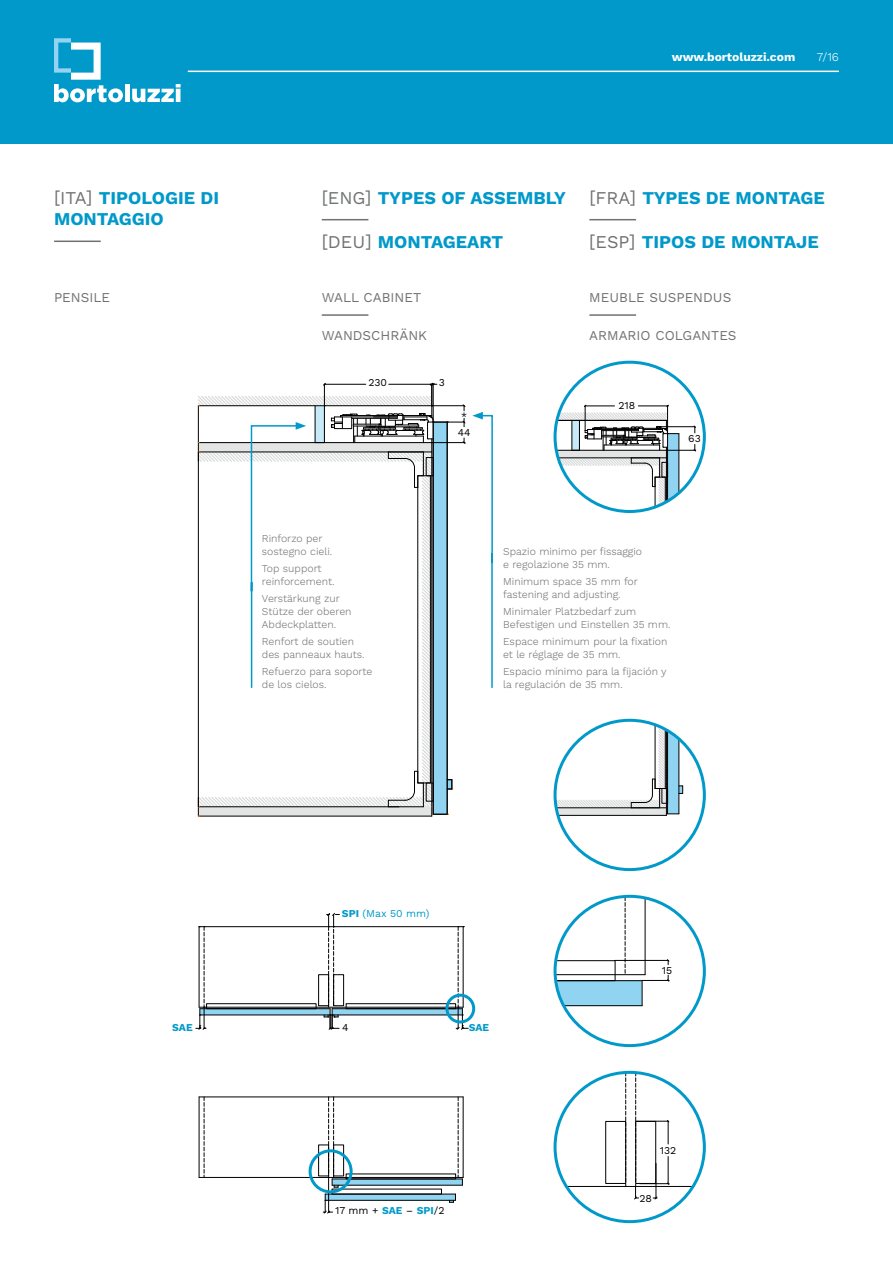
<style>
.page{position:relative;width:893px;height:1263px;background:#fff}
.page>*{position:absolute;margin:0;border:0;box-sizing:border-box;transform-origin:0 0}
.t1{font:700 18px/21.6px "Work Sans";color:#0099ca}
.t2{font:13.5px "Work Sans";color:#707172}
.t3{font:700 12px "Work Sans";color:#fff}
.t4{font:300 12px "Work Sans";color:#fff}
.t5{font:300 10.5px/12.9px "Work Sans";color:#707172}
.t6{font:10.5px "Work Sans";color:#000}
.t7{font:10.5px "Work Sans";color:#0099ca}
.t8{font:700 10.5px "Work Sans";color:#0099ca}
.s1{font-weight:400;color:#707172}
.s2{font-weight:700}
.s3{font-weight:700;color:#0099ca}
</style>
<div class="page">
<div style="left:0;top:0;width:893px;height:144px;background:#0099ca"></div>
<svg style="left:54px;top:38px;width:69px;height:64px"></svg>
<div style="left:125px;top:84px;width:5px;height:18px;background:#fff"></div>
<svg style="left:132px;top:84px;width:49px;height:18px"></svg>
<hr style="left:188px;top:71px;width:651px;height:1px;background:#fff">
<hr style="left:54px;top:241px;width:47px;height:1px;background:#707172">
<hr style="left:322px;top:219px;width:46px;height:1px;background:#707172">
<hr style="left:589px;top:219px;width:47px;height:1px;background:#707172">
<hr style="left:322px;top:314px;width:46px;height:2px;background:#707172">
<hr style="left:589px;top:314px;width:47px;height:2px;background:#707172">
<svg style="left:555px;top:405px;width:141px;height:103px"></svg>
<hr style="left:558px;top:815px;width:108px;height:1px;background:#000">
<svg style="left:554px;top:724px;width:129px;height:91px"></svg>
<hr style="left:199px;top:1096px;width:264px;height:1px;background:#000">
<hr style="left:199px;top:1177px;width:264px;height:1px;background:#000">
<hr style="left:325px;top:1193px;width:130px;height:1px;background:#000">
<svg style="left:204px;top:1097px;width:1px;height:80px"></svg>
<hr style="left:199px;top:1097px;width:1px;height:80px;background:#000">
<hr style="left:463px;top:1097px;width:1px;height:80px;background:#000">
<hr style="left:328px;top:1177px;width:1px;height:35px;background:#000">
<svg style="left:328px;top:1097px;width:135px;height:91px"></svg>
<svg style="left:323px;top:1194px;width:133px;height:19px"></svg>
<div style="left:346px;top:1173px;width:110px;height:6px;border:1px solid #000"></div>
<div style="left:333px;top:1144px;width:11px;height:32px;border:1px solid #000"></div>
<div style="left:318px;top:1144px;width:11px;height:32px;border:1px solid #000"></div>
<div style="left:554px;top:361px;width:152px;height:152px;border:3px solid #0099ca;border-radius:50%"></div>
<div style="left:554px;top:719px;width:152px;height:152px;border:3px solid #0099ca;border-radius:50%"></div>
<hr style="left:615px;top:960px;width:53px;height:1px;background:#000">
<svg style="left:196px;top:913px;width:272px;height:116px"></svg>
<hr style="left:555px;top:974px;width:90px;height:1px;background:#000">
<div style="left:555px;top:981px;width:87px;height:25px;background:#91d4f2"></div>
<hr style="left:555px;top:1005px;width:87px;height:1px;background:#000">
<hr style="left:555px;top:980px;width:87px;height:1px;background:#000">
<svg style="left:625px;top:899px;width:1px;height:76px"></svg>
<hr style="left:645px;top:897px;width:1px;height:78px;background:#000">
<svg style="left:640px;top:975px;width:29px;height:31px"></svg>
<svg style="left:558px;top:960px;width:57px;height:20px"></svg>
<div style="left:554px;top:895px;width:152px;height:152px;border:3px solid #0099ca;border-radius:50%"></div>
<hr style="left:561px;top:1186px;width:135px;height:1px;background:#000">
<svg style="left:634px;top:1072px;width:35px;height:127px"></svg>
<svg style="left:625px;top:1075px;width:2px;height:111px"></svg>
<div style="left:635px;top:1121px;width:21px;height:63px;border:1px solid #000"></div>
<div style="left:605px;top:1121px;width:21px;height:63px;border:1px solid #000"></div>
<div style="left:554px;top:1071px;width:152px;height:152px;border:3px solid #0099ca;border-radius:50%"></div>
<svg style="left:472px;top:412px;width:21px;height:276px"></svg>
<svg style="left:197px;top:382px;width:268px;height:435px"></svg>
<div style="left:309px;top:1149px;width:44px;height:44px;border:3px solid #0099ca;border-radius:50%"></div>
<div style="left:445px;top:994px;width:30px;height:29px;border:3px solid #0099ca;border-radius:50%"></div>
<p class="t3" style="left:672px;top:50px;width:125px">www.bortoluzzi.com</p>
<p class="t4" style="left:817px;top:50px;width:24px">7/16</p>
<h1 class="t1" style="left:54px;top:188px;width:167px"><span class="s1">[ITA]</span> TIPOLOGIE DI<br>MONTAGGIO</h1>
<h1 class="t1" style="left:322px;top:188px;width:246px"><span class="s1">[ENG]</span> TYPES OF ASSEMBLY</h1>
<h1 class="t1" style="left:322px;top:232px;width:183px"><span class="s1">[DEU]</span> MONTAGEART</h1>
<p class="t2" style="left:54px;top:289px;width:58px">PENSILE</p>
<p class="t2" style="left:322px;top:289px;width:101px">WALL CABINET</p>
<p class="t2" style="left:322px;top:328px;width:107px">WANDSCHRÄNK</p>
<p class="t6" style="left:368px;top:376px;width:20px">230</p>
<p class="t6" style="left:439px;top:376px;width:8px">3</p>
<p class="t6" style="left:461px;top:411px;width:8px">*</p>
<p class="t6" style="left:458px;top:426px;width:14px">44</p>
<h1 class="t1" style="left:589px;top:188px;width:237px"><span class="s1">[FRA]</span> TYPES DE MONTAGE</h1>
<h1 class="t1" style="left:589px;top:232px;width:231px"><span class="s1">[ESP]</span> TIPOS DE MONTAJE</h1>
<p class="t2" style="left:589px;top:289px;width:143px">MEUBLE SUSPENDUS</p>
<p class="t2" style="left:589px;top:328px;width:149px">ARMARIO COLGANTES</p>
<p class="t6" style="left:618px;top:399px;width:18px">218</p>
<p class="t6" style="left:688px;top:432px;width:14px">63</p>
<p class="t5" style="left:262px;top:532px;width:72px">Rinforzo per sostegno cieli.</p>
<p class="t5" style="left:262px;top:562px;width:74px">Top support reinforcement.</p>
<p class="t5" style="left:262px;top:592px;width:91px">Verstärkung zur<br>Stütze der oberen<br>Abdeckplatten.</p>
<p class="t5" style="left:262px;top:635px;width:104px">Renfort de soutien des panneaux hauts.</p>
<p class="t5" style="left:262px;top:665px;width:112px">Refuerzo para soporte de los cielos.</p>
<p class="t5" style="left:503px;top:545px;width:140px">Spazio minimo per fissaggio e regolazione 35 mm.</p>
<p class="t5" style="left:503px;top:575px;width:136px">Minimum space 35 mm for fastening and adjusting.</p>
<p class="t5" style="left:503px;top:605px;width:169px">Minimaler Platzbedarf zum<br>Befestigen und Einstellen 35 mm.</p>
<p class="t5" style="left:503px;top:635px;width:166px">Espace minimum pour la fixation et le réglage de 35 mm.</p>
<p class="t5" style="left:503px;top:665px;width:165px">Espacio mínimo para la fijación y la regulación de 35 mm.</p>
<p class="t7" style="left:342px;top:907px;width:89px"><span class="s2">SPI</span> (Max 50 mm)</p>
<p class="t8" style="left:172px;top:1021px;width:22px">SAE</p>
<p class="t6" style="left:342px;top:1021px;width:8px">4</p>
<p class="t8" style="left:469px;top:1021px;width:22px">SAE</p>
<p class="t6" style="left:335px;top:1204px;width:111px">17 mm + <span class="s3">SAE</span> – <span class="s3">SPI</span>/2</p>
<p class="t6" style="left:662px;top:964px;width:12px">15</p>
<p class="t6" style="left:660px;top:1144px;width:18px">132</p>
<p class="t6" style="left:639px;top:1192px;width:14px">28</p>
</div>
